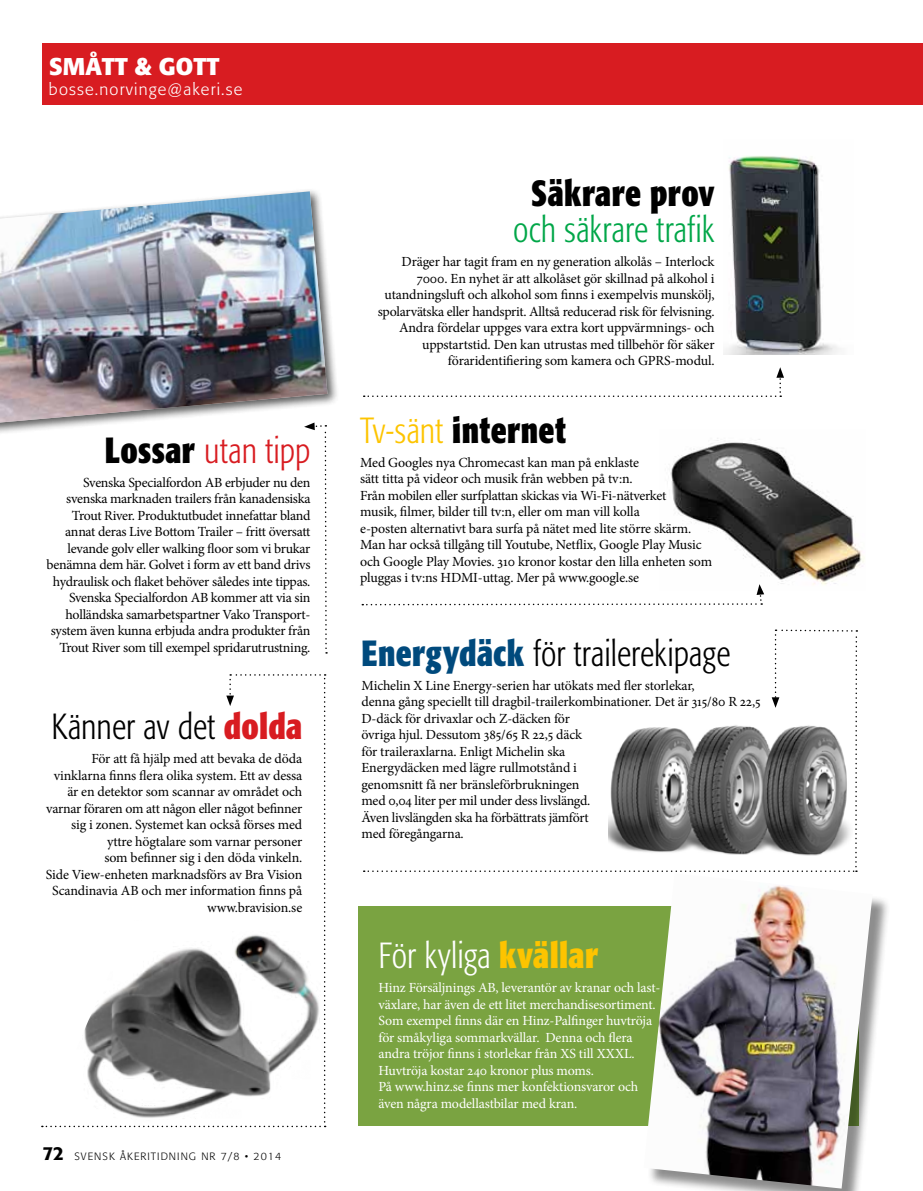
<style>
.page{position:relative;width:923px;height:1191px;background:#fff}
.page>*{position:absolute;margin:0;border:0;box-sizing:border-box;transform-origin:0 0}
.t1{font:300 36px "Formata OT Condenced";color:#000;scale:.93 1}
.t2{font:700 36px "Formata OT Condenced";letter-spacing:.01em;color:#000;scale:.93 1}
.t3{font:300 36px "Formata OT Condenced";letter-spacing:.005em;color:#00a648;scale:.93 1}
.t4{font:300 36px "Formata OT Condenced";letter-spacing:.005em;color:#fff;scale:.93 1}
.t5{font:300 36px "Formata OT Condenced";letter-spacing:.005em;color:#d81c21;scale:.93 1}
.t6{font:700 24px "Formata OT";color:#fff}
.t7{font:300 16.5px "Formata OT";letter-spacing:.07em;color:#fff}
.t8{font:13.95px/16.5px "Minion Pro";letter-spacing:-.015em;color:#000;text-align:right}
.t9{font:13.95px/16.5px "Minion Pro";letter-spacing:-.015em;color:#fff}
.t10{font:300 10.5px "Formata OT";letter-spacing:.1em;color:#000}
.s1{font-weight:700;color:#000}
.s2{font-weight:700;color:#d81c21}
.s3{font-weight:500;font-size:18.75px}
.s4{font-weight:300;color:#fdc400}
.s5{font-weight:700;color:#004a7d}
.s6{font-weight:700;color:#fdc400}
</style>
<div class="page">
<img style="left:670px;top:438px;width:195px;height:147px">
<img style="left:723px;top:156px;width:116px;height:199px">
<div style="left:359px;top:906px;width:500px;height:219px;background:#7aa341"></div>
<div style="left:42px;top:43px;width:881px;height:61px;background:#d81c21"></div>
<svg style="left:364px;top:367px;width:420px;height:30px"></svg>
<svg style="left:364px;top:629px;width:493px;height:243px"></svg>
<div style="left:646px;top:875px;width:244px;height:316px;background:#000;opacity:.45"></div>
<img style="left:643px;top:875px;width:229px;height:313px">
<img style="left:608px;top:721px;width:244px;height:142px">
<svg style="left:42px;top:674px;width:284px;height:453px"></svg>
<div style="left:0;top:188px;width:339px;height:247px;background:#000;opacity:.65"></div>
<img style="left:0;top:191px;width:327px;height:231px">
<svg style="left:304px;top:422px;width:23px;height:231px"></svg>
<svg style="left:362px;top:584px;width:402px;height:22px"></svg>
<h2 class="t6" style="left:49px;top:52px;width:172px">SMÅTT &amp; GOTT</h2>
<p class="t7" style="left:49px;top:80px;width:195px">bosse.norvinge@akeri.se</p>
<h1 class="t5" style="left:105px;top:429px;width:222px"><span class="s1">Lossar</span> utan tipp</h1>
<p class="t8" style="left:47px;top:474px;width:265px">Svenska Specialfordon AB erbjuder nu den svenska marknaden trailers från kanadensiska Trout River. Produktutbudet innefattar bland annat deras Live Bottom Trailer – fritt översatt levande golv eller walking floor som vi brukar benämna dem här. Golvet i form av ett band drivs hydraulisk och flaket behöver således inte tippas.<br>Svenska Specialfordon AB kommer att via sin holländska samarbetspartner Vako Transport&shy;system även kunna erbjuda andra produkter från Trout River som till exempel spridarutrustning.</p>
<h1 class="t1" style="left:51px;top:706px;width:271px">Känner av det <span class="s2">dolda</span></h1>
<p class="t8" style="left:46px;top:750px;width:258px">För att få hjälp med att bevaka de döda vinklarna finns flera olika system. Ett av dessa är en detektor som scannar av området och varnar föraren om att någon eller något befinner sig i zonen. Systemet kan också förses med yttre högtalare som varnar personer<br>som befinner sig i den döda vinkeln.<br>Side View-enheten marknadsförs av Bra Vision Scandinavia AB och mer information finns på www.bravision.se</p>
<p class="t10" style="left:43px;top:1150px;width:240px"><span class="s3">72</span> SVENSK ÅKERITIDNING NR 7/8 • 2014</p>
<h1 class="t2" style="left:531px;top:171px;width:199px">Säkrare prov</h1>
<h1 class="t3" style="left:513px;top:209px;width:218px">och säkrare trafik</h1>
<p class="t8" style="left:378px;top:254px;width:338px">Dräger har tagit fram en ny generation alkolås – Interlock 7000. En nyhet är att alkolåset gör skillnad på alkohol i utandningsluft och alkohol som finns i exempelvis munskölj, spolarvätska eller handsprit. Alltså reducerad risk för felvisning.<br>Andra fördelar uppges vara extra kort uppvärmnings- och uppstartstid. Den kan utrustas med tillbehör för säker föraridentifiering som kamera och GPRS-modul.</p>
<h1 class="t2" style="left:360px;top:407px;width:223px"><span class="s4">Tv-sänt</span> internet</h1>
<p class="t8" style="left:360px;top:454px;width:353px;text-align:left">Med Googles nya Chromecast kan man på enklaste<br>sätt titta på videor och musik från webben på tv:n.<br>Från mobilen eller surfplattan skickas via Wi-Fi-nätverket<br>musik, filmer, bilder till tv:n, eller om man vill kolla<br>e-posten alternativt bara surfa på nätet med lite större skärm.<br>Man har också tillgång till Youtube, Netflix, Google Play Music och Google Play Movies. 310 kronor kostar den lilla enheten som pluggas i tv:ns HDMI-uttag. Mer på www.google.se</p>
<h1 class="t1" style="left:361px;top:632px;width:398px"><span class="s5">Energydäck</span> för trailerekipage</h1>
<p class="t8" style="left:361px;top:677px;width:401px;text-align:left">Michelin X Line Energy-serien har utökats med fler storlekar,<br>denna gång speciellt till dragbil-trailerkombinationer. Det är 315/80 R 22,5<br>D-däck för drivaxlar och Z-däcken för<br>övriga hjul. Dessutom 385/65 R 22,5 däck<br>för traileraxlarna. Enligt Michelin ska<br>Energydäcken med lägre rullmotstånd i<br>genomsnitt få ner bränsleförbrukningen<br>med 0,04 liter per mil under dess livslängd.<br>Även livslängden ska ha förbättrats jämfört<br>med föregångarna.</p>
<h1 class="t4" style="left:378px;top:935px;width:238px">För kyliga <span class="s6">kvällar</span></h1>
<p class="t9" style="left:378px;top:979px;width:283px">Hinz Försäljnings AB, leverantör av kranar och last&shy;växlare, har även de ett litet merchandisesortiment.<br>Som exempel finns där en Hinz-Palfinger huvtröja för småkyliga sommarkvällar. Denna och flera andra tröjor finns i storlekar från XS till XXXL.<br>Huvtröja kostar 240 kronor plus moms.<br>På www.hinz.se finns mer konfektionsvaror och även några modellastbilar med kran.</p>
</div>
